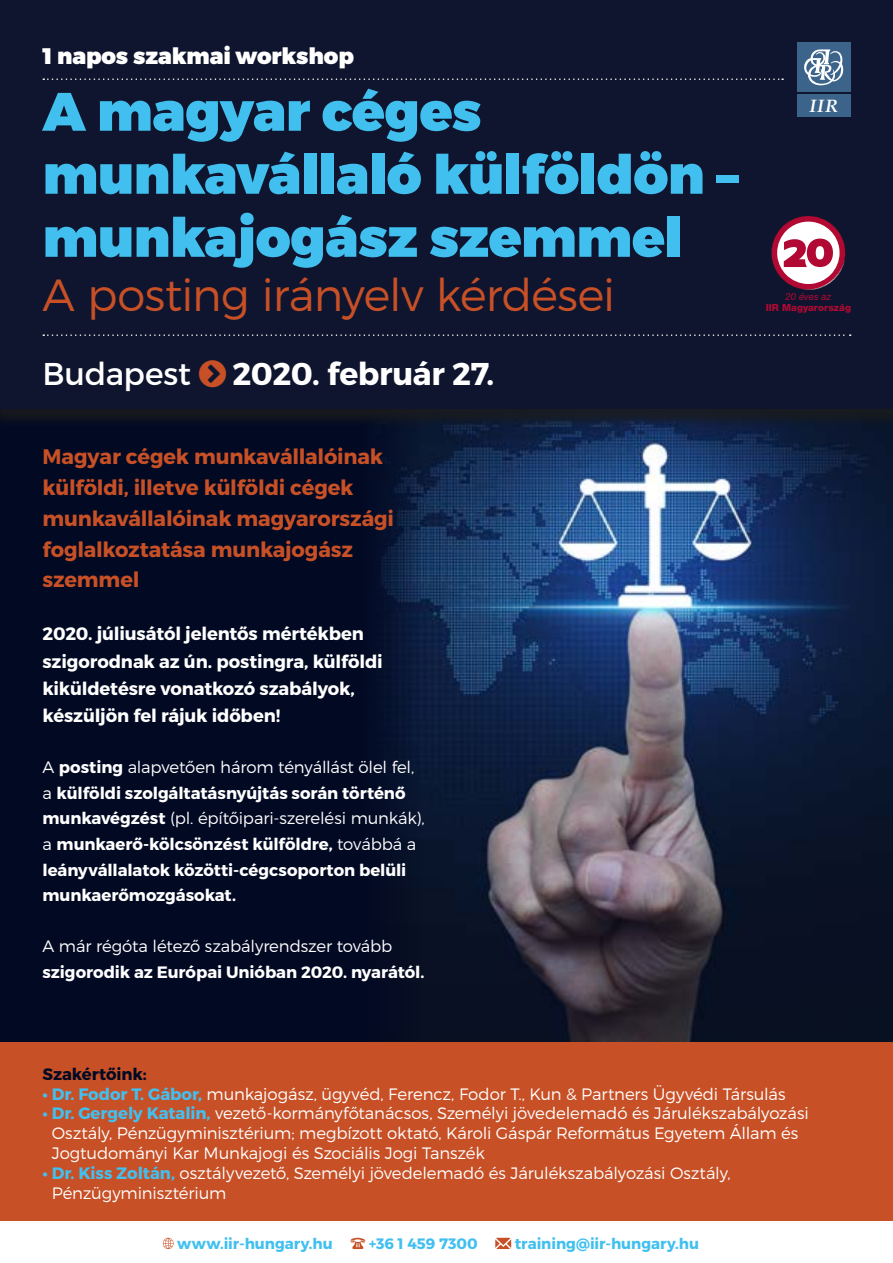
<style>
.page{position:relative;width:893px;height:1263px;background:#fff}
.page>*{position:absolute;margin:0;border:0;box-sizing:border-box;transform-origin:0 0}
.t1{font:900 54px/63px "Montserrat";letter-spacing:-.01em;color:#41c0f0}
.t2{font:300 45px "Montserrat";letter-spacing:-.02em;color:#c75026}
.t3{font:700 31.5px "Montserrat";letter-spacing:-.015em;color:#fff}
.t4{font:31.5px "Montserrat";letter-spacing:-.005em;color:#fff}
.t5{font:900 22.5px "Montserrat";letter-spacing:-.005em;color:#fff}
.t6{font:700 21px/30.9px "Montserrat";letter-spacing:-.01em;color:#c75026}
.t7{font:700 18px/27.3px "Montserrat";letter-spacing:-.01em;color:#fff}
.t8{font:italic 700 17.85px "Palatino Linotype";color:#fff}
.t9{font:300 16.5px/19.8px "Montserrat";letter-spacing:-.01em;color:#fff}
.t10{font:700 16.5px/25.5px "Montserrat";letter-spacing:-.005em;color:#fff}
.t11{font:700 16.5px "Montserrat";letter-spacing:-.005em;color:#020923}
.t12{font:700 15.15px "Montserrat";color:#41c0f0}
.t13{font:800 9.75px "Helvetica Neue LT Pro";letter-spacing:.005em;color:#b10933}
.t14{font:italic 9.75px "Helvetica Neue LT Pro";letter-spacing:-.01em;color:#b10933}
.s1{font-weight:300}
.s2{font-weight:700;color:#41c0f0}
</style>
<div class="page">
<img style="left:422px;top:428px;width:471px;height:614px">
<div style="left:0;top:409px;width:422px;height:811px;background:#020923"></div>
<div style="left:0;top:0;width:893px;height:428px;background:#1d1d1b;opacity:.75"></div>
<div style="left:0;top:0;width:893px;height:409px;background:#0f152e"></div>
<svg style="left:43px;top:78px;width:740px;height:2px"></svg>
<svg style="left:43px;top:334px;width:808px;height:2px"></svg>
<div style="left:797px;top:43px;width:53px;height:49px;background:#3c648b"></div>
<svg style="left:804px;top:49px;width:39px;height:37px"></svg>
<div style="left:797px;top:94px;width:53px;height:23px;background:#3c648b"></div>
<svg style="left:771px;top:215px;width:75px;height:75px"></svg>
<div style="left:0;top:1042px;width:893px;height:178px;background:#c75026"></div>
<svg style="left:163px;top:1238px;width:11px;height:11px"></svg>
<svg style="left:350px;top:1238px;width:15px;height:11px"></svg>
<svg style="left:495px;top:1238px;width:16px;height:11px"></svg>
<h3 class="t5" style="left:43px;top:42px;width:313px">1 napos szakmai workshop</h3>
<h1 class="t1" style="left:43px;top:82px;width:697px">A magyar céges munkavállaló külföldön – munkajogász szemmel</h1>
<h2 class="t2" style="left:43px;top:267px;width:574px">A posting irányelv kérdései</h2>
<h3 class="t4" style="left:43px;top:354px;width:150px">Budapest</h3>
<h3 class="t3" style="left:233px;top:354px;width:263px">2020. február 27.</h3>
<p class="t6" style="left:43px;top:441px;width:353px">Magyar cégek munkavállalóinak külföldi, illetve külföldi cégek munkavállalóinak magyarországi foglalkoztatása munkajogász szemmel</p>
<p class="t7" style="left:43px;top:620px;width:342px">2020. júliusától jelentős mértékben szigorodnak az ún. postingra, külföldi kiküldetésre vonatkozó szabályok, készüljön fel rájuk időben!</p>
<p class="t10" style="left:43px;top:755px;width:384px"><span class="s1">A</span> posting <span class="s1">alapvetően három tényállást ölel fel, a</span> külföldi szolgáltatásnyújtás során történő munkavégzést <span class="s1">(pl. építőipari-szerelési munkák), a</span> munkaerő-kölcsönzést külföldre, <span class="s1">továbbá a </span>leányvállalatok közötti-cégcsoporton belüli munkaerőmozgásokat.</p>
<p class="t9" style="left:43px;top:936px;width:351px">A már régóta létező szabályrendszer tovább</p>
<p class="t10" style="left:43px;top:959px;width:383px">szigorodik az Európai Unióban 2020. nyarától.</p>
<p class="t8" style="left:809px;top:93px;width:30px">IIR</p>
<p class="t14" style="left:786px;top:291px;width:47px">20 éves az</p>
<p class="t13" style="left:766px;top:301px;width:87px">IIR Magyarország</p>
<p class="t11" style="left:43px;top:1064px;width:106px">Szakértőink:</p>
<p class="t9" style="left:43px;top:1083px;width:745px"><span class="s2">• Dr. Fodor T. Gábor,</span> munkajogász, ügyvéd, Ferencz, Fodor T., Kun &amp; Partners Ügyvédi Társulás</p>
<p class="t9" style="left:52px;top:1103px;width:758px;text-indent:-9px"><span class="s2">• Dr. Gergely Katalin,</span> vezető-kormányfőtanácsos, Személyi jövedelemadó és Járulékszabályozási<br>Osztály, Pénzügyminisztérium; megbízott oktató, Károli Gáspár Református Egyetem Állam és<br>Jogtudományi Kar Munkajogi és Szociális Jogi Tanszék</p>
<p class="t9" style="left:52px;top:1163px;width:680px;text-indent:-9px"><span class="s2">• Dr. Kiss Zoltán,</span> osztályvezető, Személyi jövedelemadó és Járulékszabályozási Osztály,<br>Pénzügyminisztérium</p>
<p class="t12" style="left:177px;top:1234px;width:157px">www.iir-hungary.hu</p>
<p class="t12" style="left:369px;top:1234px;width:111px">+36 1 459 7300</p>
<p class="t12" style="left:515px;top:1234px;width:186px">training@iir-hungary.hu</p>
</div>
